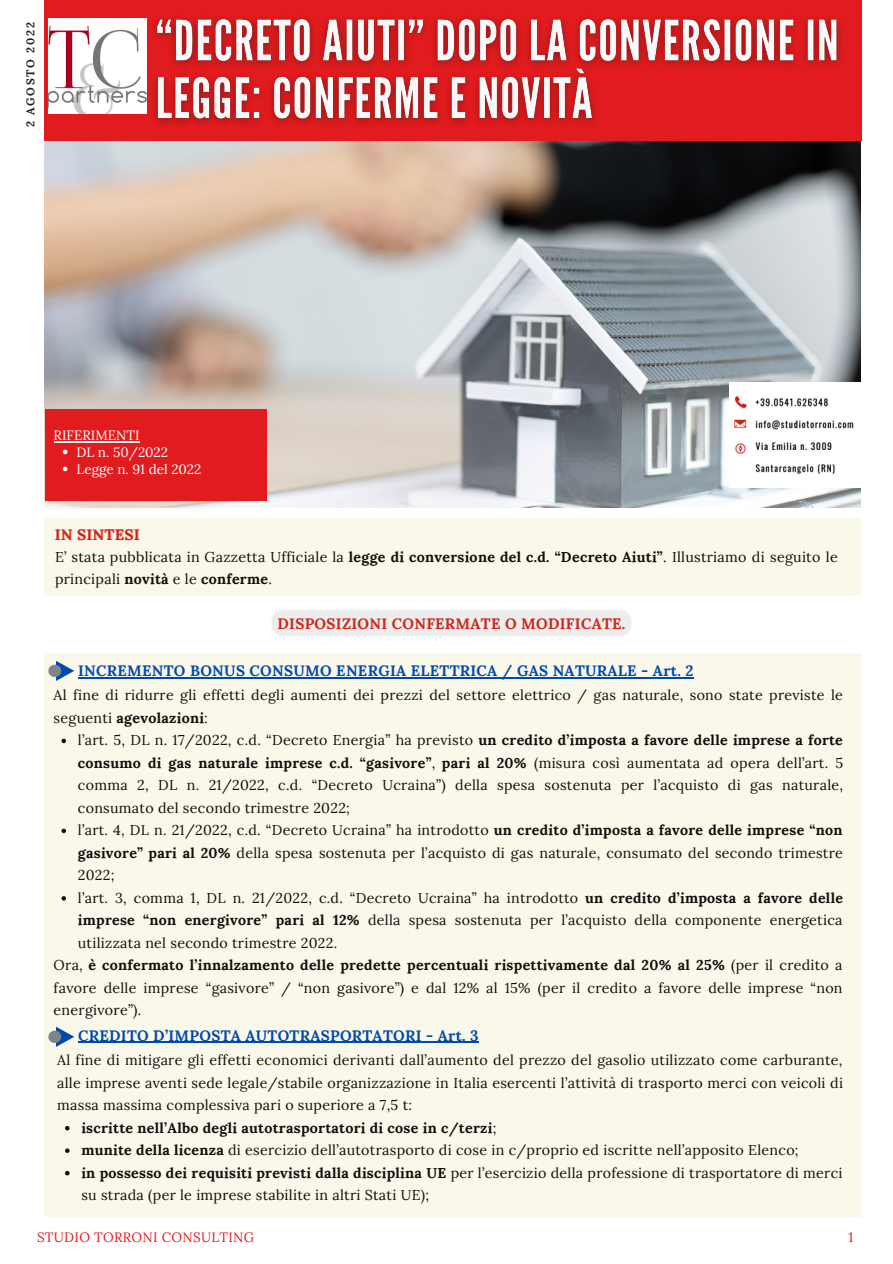
<style>
.page{position:relative;width:893px;height:1264px;background:#fff}
.page>*{position:absolute;margin:0;border:0;box-sizing:border-box;transform-origin:0 0}
.t1{font:17.85px "Arimo";color:#fff}
.t2{font:700 15.15px "Lora";letter-spacing:.02em;color:#004aad}
.t3{font:700 15.15px "Lora";letter-spacing:.02em;color:#d02419}
.t4{font:14.25px/22.5px "Lora";letter-spacing:.02em;color:#100f0d}
.t5{font:13.5px/17.1px "Lora";color:#fff}
.t6{font:13.5px "Lora";letter-spacing:.02em;color:#e21c1e}
.t7{font:700 11.25px "Lora";letter-spacing:.15em;color:#222}
.s1{font-weight:700}
</style>
<div class="page">
<img style="left:44px;top:140px;width:816px;height:367px">
<div style="left:44px;top:0;width:817px;height:140px;background:#e21c1e"></div>
<img style="left:729px;top:382px;width:131px;height:105px">
<img style="left:48px;top:18px;width:94px;height:96px">
<div style="left:46px;top:409px;width:221px;height:91px;background:#e21c1e"></div>
<div style="left:44px;top:518px;width:816px;height:77px;background:#faf8ea"></div>
<div style="left:44px;top:653px;width:817px;height:564px;background:#faf8ea"></div>
<svg style="left:48px;top:660px;width:26px;height:21px"></svg>
<svg style="left:61px;top:738px;width:5px;height:5px"></svg>
<svg style="left:61px;top:828px;width:5px;height:5px"></svg>
<svg style="left:61px;top:896px;width:5px;height:4px"></svg>
<img style="left:142px;top:17px;width:711px;height:131px">
<svg style="left:63px;top:449px;width:4px;height:5px"></svg>
<svg style="left:63px;top:466px;width:4px;height:5px"></svg>
<hr style="left:54px;top:441px;width:86px;height:1px;background:#fff">
<div style="left:272px;top:610px;width:359px;height:26px;background:#ededed"></div>
<hr style="left:78px;top:677px;width:615px;height:1px;background:#004aad">
<hr style="left:78px;top:1041px;width:401px;height:2px;background:#004aad">
<svg style="left:65px;top:1126px;width:5px;height:4px"></svg>
<svg style="left:65px;top:1148px;width:5px;height:4px"></svg>
<svg style="left:65px;top:1171px;width:5px;height:4px"></svg>
<svg style="left:48px;top:1026px;width:26px;height:20px"></svg>
<p class="t7" style="left:23px;top:127px;width:107px;rotate:-90deg">2 AGOSTO 2022</p>
<p class="t5" style="left:54px;top:426px;width:87px">RIFERIMENTI</p>
<p class="t5" style="left:77px;top:443px;width:126px">DL n. 50/2022<br>Legge n. 91 del 2022</p>
<p class="t3" style="left:55px;top:524px;width:86px">IN SINTESI</p>
<p class="t4" style="left:55px;top:545px;width:784px">E’ stata pubblicata in Gazzetta Ufficiale la <span class="s1">legge di conversione del c.d. “Decreto Aiuti”</span>. Illustriamo di seguito le principali <span class="s1">novità</span> e le <span class="s1">conferme</span>.</p>
<p class="t3" style="left:277px;top:613px;width:349px">DISPOSIZIONI CONFERMATE O MODIFICATE.</p>
<p class="t2" style="left:78px;top:660px;width:617px">INCREMENTO BONUS CONSUMO ENERGIA ELETTRICA / GAS NATURALE - Art. 2</p>
<p class="t4" style="left:54px;top:684px;width:790px">Al fine di ridurre gli effetti degli aumenti dei prezzi del settore elettrico / gas naturale, sono state previste le seguenti <span class="s1">agevolazioni</span>:</p>
<p class="t4" style="left:78px;top:729px;width:766px">l’art. 5, DL n. 17/2022, c.d. “Decreto Energia” ha previsto <span class="s1">un credito d’imposta a favore delle imprese a forte consumo di gas naturale imprese c.d. “gasivore”</span>, <span class="s1">pari al 20%</span> (misura così aumentata ad opera dell’art. 5 comma 2, DL n. 21/2022, c.d. “Decreto Ucraina”) della spesa sostenuta per l’acquisto di gas naturale, consumato del secondo trimestre 2022;<br>l’art. 4, DL n. 21/2022, c.d. “Decreto Ucraina” ha introdotto <span class="s1">un credito d’imposta a favore delle imprese “non gasivore” pari al 20%</span> della spesa sostenuta per l’acquisto di gas naturale, consumato del secondo trimestre 2022;<br>l’art. 3, comma 1, DL n. 21/2022, c.d. “Decreto Ucraina” ha introdotto <span class="s1">un credito d’imposta a favore delle imprese “non energivore” pari al 12%</span> della spesa sostenuta per l’acquisto della componente energetica utilizzata nel secondo trimestre 2022.</p>
<p class="t1" style="left:526px;top:952px;width:20px">(*)</p>
<p class="t4" style="left:54px;top:953px;width:790px;text-align:justify">Ora, <span class="s1">è confermato l’innalzamento delle predette percentuali rispettivamente dal 20% al 25%</span> (per il credito a favore delle imprese “gasivore” / “non gasivore”) e dal 12% al 15% (per il credito a favore delle imprese “non energivore”).</p>
<p class="t2" style="left:78px;top:1025px;width:402px">CREDITO D’IMPOSTA AUTOTRASPORTATORI - Art. 3</p>
<p class="t4" style="left:57px;top:1048px;width:787px;text-align:justify">Al fine di mitigare gli effetti economici derivanti dall’aumento del prezzo del gasolio utilizzato come carburante, alle imprese aventi sede legale/stabile organizzazione in Italia esercenti l’attività di trasporto merci con veicoli di massa massima complessiva pari o superiore a 7,5 t:</p>
<p class="t4" style="left:81px;top:1116px;width:762px"><span class="s1">iscritte nell’Albo degli autotrasportatori di cose in c/terzi</span>;<br><span class="s1">munite della licenza</span> di esercizio dell’autotrasporto di cose in c/proprio ed iscritte nell’apposito Elenco;<br><span class="s1">in possesso dei requisiti previsti dalla disciplina UE</span> per l’esercizio della professione di trasportatore di merci su strada (per le imprese stabilite in altri Stati UE);</p>
<p class="t6" style="left:37px;top:1227px;width:218px">STUDIO TORRONI CONSULTING</p>
<p class="t6" style="left:848px;top:1227px;width:6px">1</p>
</div>
